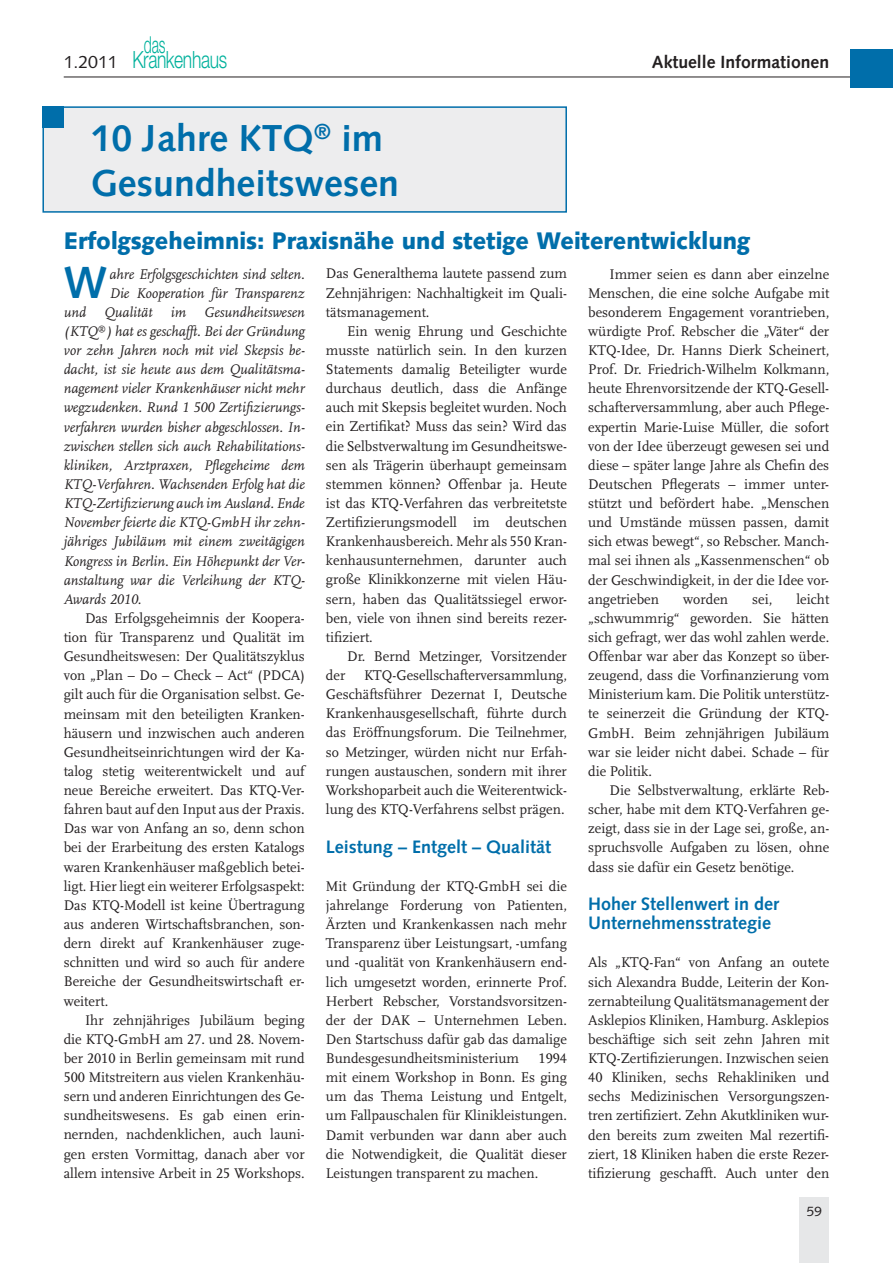
<style>
.page{position:relative;width:893px;height:1263px;background:#fff}
.page>*{position:absolute;margin:0;border:0;box-sizing:border-box;transform-origin:0 0}
.t1{font:700 45px "Syntax";color:#006eaa}
.t2{font:700 37.5px/45px "Syntax";color:#006eaa}
.t3{font:900 24px "Syntax";color:#006eaa;scale:.95 1}
.t4{font:300 23.7px "Helvetica Neue";letter-spacing:-.025em;color:#00b19c;scale:.74 1}
.t5{font:300 23.4px "Helvetica Neue";color:#00b19c;scale:.6 1}
.t6{font:700 18px/19.2px "Syntax";color:#006eaa}
.t7{font:700 17.7px "Syntax";color:#231f20}
.t8{font:17.7px "Syntax";color:#231f20}
.t9{font:14.7px/19.2px "Scala LF";color:#231f20;text-align:justify}
.t10{font:italic 14.7px "Scala LF";color:#231f20}
.t11{font:13.5px "Syntax";color:#231f20}
</style>
<div class="page">
<hr style="left:64px;top:77px;width:808px;height:1px;background:#231f20">
<div style="left:850px;top:49px;width:43px;height:38px;background:#006eaa"></div>
<div style="left:799px;top:1197px;width:30px;height:66px;background:#e6e7e8"></div>
<div style="left:43px;top:107px;width:523px;height:105px;background:#ededee"></div>
<div style="left:42px;top:106px;width:525px;height:107px;border:2px solid #006eaa"></div>
<div style="left:42px;top:107px;width:22px;height:21px;background:#006eaa"></div>
<h3 class="t5" style="left:144px;top:36px;width:37px">das</h3>
<h3 class="t4" style="left:132px;top:51px;width:130px">Krankenhaus</h3>
<p class="t8" style="left:64px;top:55px;width:55px">1.2011</p>
<p class="t7" style="left:652px;top:55px;width:179px">Aktuelle Informationen</p>
<h2 class="t2" style="left:91px;top:119px;width:310px">10 Jahre KTQ<sup>®</sup> im<br>Gesundheitswesen</h2>
<h3 class="t3" style="left:64px;top:231px;width:724px">Erfolgsgeheimnis: Praxisnähe und stetige Weiterentwicklung</h3>
<h1 class="t1" style="left:64px;top:264px;width:45px">W</h1>
<p class="t10" style="left:109px;top:267px;width:197px">ahre Erfolgsgeschichten sind selten.</p>
<p class="t9" style="left:326px;top:265px;width:242px">Das Generalthema lautete passend zum Zehnjährigen: Nachhaltigkeit im Quali&shy;tätsmanagement.</p>
<p class="t9" style="left:326px;top:322px;width:242px;text-indent:21px">Ein wenig Ehrung und Geschichte musste natürlich sein. In den kurzen Statements damalig Beteiligter wurde durchaus deutlich, dass die Anfänge auch mit Skepsis begleitet wurden. Noch ein Zertifikat? Muss das sein? Wird das die Selbstverwaltung im Gesundheitswe&shy;sen als Trägerin überhaupt gemeinsam stemmen können? Offenbar ja. Heute ist das KTQ-Verfahren das verbreitetste Zertifizierungsmodell im deutschen Krankenhausbereich. Mehr als 550 Kran&shy;kenhausunternehmen, darunter auch große Klinikkonzerne mit vielen Häu&shy;sern, haben das Qualitätssiegel erwor&shy;ben, viele von ihnen sind bereits rezer&shy;tifiziert.</p>
<p class="t9" style="left:347px;top:648px;width:221px">Dr. Bernd Metzinger, Vorsitzender</p>
<p class="t9" style="left:326px;top:667px;width:21px">der</p>
<p class="t9" style="left:588px;top:265px;width:242px;text-indent:21px">Immer seien es dann aber einzelne Menschen, die eine solche Aufgabe mit besonderem Engagement vorantrieben, würdigte Prof. Rebscher die „Väter“ der KTQ-Idee, Dr. Hanns Dierk Scheinert, Prof. Dr. Friedrich-Wilhelm Kolkmann, heute Ehrenvorsitzende der KTQ-Gesell&shy;schafterversammlung, aber auch Pflege&shy;expertin Marie-Luise Müller, die sofort von der Idee überzeugt gewesen sei und diese – später lange Jahre als Chefin des Deutschen Pflegerats – immer unter&shy;stützt und befördert habe. „Menschen und Umstände müssen passen, damit sich etwas bewegt“, so Rebscher. Manch&shy;mal sei ihnen als „Kassenmenschen“ ob der Geschwindigkeit, in der die Idee vor&shy;angetrieben</p>
<p class="t10" style="left:109px;top:286px;width:197px">Die Kooperation für Transparenz</p>
<p class="t10" style="left:64px;top:305px;width:242px">und Qualität im Gesundheitswesen</p>
<p class="t10" style="left:64px;top:325px;width:242px">(KTQ<sup>®</sup>) hat es geschafft. Bei der Gründung</p>
<p class="t10" style="left:64px;top:344px;width:242px">vor zehn Jahren noch mit viel Skepsis be-</p>
<p class="t10" style="left:64px;top:363px;width:242px">dacht, ist sie heute aus dem Qualitätsma-</p>
<p class="t10" style="left:64px;top:382px;width:242px">nagement vieler Krankenhäuser nicht mehr</p>
<p class="t10" style="left:64px;top:401px;width:242px">wegzudenken. Rund 1 500 Zertifizierungs-</p>
<p class="t10" style="left:64px;top:420px;width:242px">verfahren wurden bisher abgeschlossen. In-</p>
<p class="t10" style="left:64px;top:439px;width:242px">zwischen stellen sich auch Rehabilitations-</p>
<p class="t10" style="left:64px;top:458px;width:242px">kliniken, Arztpraxen, Pflegeheime dem</p>
<p class="t10" style="left:64px;top:478px;width:242px">KTQ-Verfahren. Wachsenden Erfolg hat die</p>
<p class="t10" style="left:64px;top:497px;width:242px">KTQ-Zertifizierung auch im Ausland. Ende</p>
<p class="t10" style="left:64px;top:516px;width:242px">November feierte die KTQ-GmbH ihr zehn-</p>
<p class="t10" style="left:64px;top:535px;width:242px">jähriges Jubiläum mit einem zweitägigen</p>
<p class="t10" style="left:64px;top:554px;width:242px">Kongress in Berlin. Ein Höhepunkt der Ver-</p>
<p class="t10" style="left:64px;top:573px;width:242px">anstaltung war die Verleihung der KTQ-</p>
<p class="t10" style="left:64px;top:592px;width:79px">Awards 2010.</p>
<p class="t9" style="left:64px;top:610px;width:242px;text-indent:21px">Das Erfolgsgeheimnis der Koopera&shy;tion für Transparenz und Qualität im Gesundheitswesen: Der Qualitätszyklus von „Plan – Do – Check – Act“ (PDCA) gilt auch für die Organisation selbst. Ge&shy;meinsam mit den beteiligten Kranken&shy;häusern und inzwischen auch anderen Gesundheitseinrichtungen wird der Ka&shy;talog stetig weiterentwickelt und auf neue Bereiche erweitert. Das KTQ-Ver&shy;fahren baut auf den Input aus der Praxis.<br>Das war von Anfang an so, denn schon bei der Erarbeitung des ersten Katalogs waren Krankenhäuser maßgeblich betei&shy;ligt. Hier liegt ein weiterer Erfolgsaspekt:<br>Das KTQ-Modell ist keine Übertragung aus anderen Wirtschaftsbranchen, son&shy;dern direkt auf Krankenhäuser zuge&shy;schnitten und wird so auch für andere Bereiche der Gesundheitswirtschaft er&shy;weitert.</p>
<p class="t9" style="left:64px;top:1011px;width:242px;text-indent:21px">Ihr zehnjähriges Jubiläum beging die KTQ-GmbH am 27. und 28. Novem&shy;ber 2010 in Berlin gemeinsam mit rund 500 Mitstreitern aus vielen Krankenhäu&shy;sern und anderen Einrichtungen des Ge&shy;sundheitswesens. Es gab einen erin&shy;nernden, nachdenklichen, auch launi&shy;gen ersten Vormittag, danach aber vor allem intensive Arbeit in 25 Workshops.</p>
<p class="t9" style="left:588px;top:590px;width:242px;text-indent:208px">leicht „schwummrig“ geworden. Sie hätten sich gefragt, wer das wohl zahlen werde.<br>Offenbar war aber das Konzept so über&shy;zeugend, dass die Vorfinanzierung vom Ministerium kam. Die Politik unterstütz&shy;te seinerzeit die Gründung der KTQ-GmbH. Beim zehnjährigen Jubiläum war sie leider nicht dabei. Schade – für die Politik.</p>
<p class="t9" style="left:588px;top:782px;width:242px;text-indent:21px">Die Selbstverwaltung, erklärte Reb&shy;scher, habe mit dem KTQ-Verfahren ge&shy;zeigt, dass sie in der Lage sei, große, an&shy;spruchsvolle Aufgaben zu lösen, ohne dass sie dafür ein Gesetz benötige.</p>
<p class="t6" style="left:588px;top:896px;width:193px">Hoher Stellenwert in der<br>Unternehmensstrategie</p>
<p class="t9" style="left:588px;top:954px;width:242px">Als „KTQ-Fan“ von Anfang an outete sich Alexandra Budde, Leiterin der Kon&shy;zernabteilung Qualitätsmanagement der Asklepios Kliniken, Hamburg. Asklepios beschäftige sich seit zehn Jahren mit KTQ-Zertifizierungen. Inzwischen seien 40 Kliniken, sechs Rehakliniken und sechs Medizinischen Versorgungszen&shy;tren zertifiziert. Zehn Akutkliniken wur&shy;den bereits zum zweiten Mal rezertifi&shy;ziert, 18 Kliniken haben die erste Rezer&shy;tifizierung geschafft. Auch unter den</p>
<p class="t9" style="left:683px;top:590px;width:46px">worden</p>
<p class="t9" style="left:752px;top:590px;width:22px">sei,</p>
<p class="t9" style="left:326px;top:667px;width:242px;text-indent:38px">KTQ-Gesellschafterversammlung, Geschäftsführer Dezernat I, Deutsche Krankenhausgesellschaft, führte durch das Eröffnungsforum. Die Teilnehmer, so Metzinger, würden nicht nur Erfah&shy;rungen austauschen, sondern mit ihrer Workshoparbeit auch die Weiterentwick&shy;lung des KTQ-Verfahrens selbst prägen.</p>
<p class="t6" style="left:326px;top:838px;width:226px">Leistung – Entgelt – Qualität</p>
<p class="t9" style="left:326px;top:877px;width:242px">Mit Gründung der KTQ-GmbH sei die jahrelange Forderung von Patienten, Ärzten und Krankenkassen nach mehr Transparenz über Leistungsart, -umfang und -qualität von Krankenhäusern end&shy;lich umgesetzt worden, erinnerte Prof.<br>Herbert Rebscher, Vorstandsvorsitzen&shy;der der DAK – Unternehmen Leben.<br>Den Startschuss dafür gab das damalige Bundesgesundheitsministerium</p>
<p class="t9" style="left:326px;top:1050px;width:242px;text-indent:213px">1994 mit einem Workshop in Bonn. Es ging um das Thema Leistung und Entgelt, um Fallpauschalen für Klinikleistungen.<br>Damit verbunden war dann aber auch die Notwendigkeit, die Qualität dieser Leistungen transparent zu machen.</p>
<p class="t11" style="left:807px;top:1205px;width:17px">59</p>
</div>
